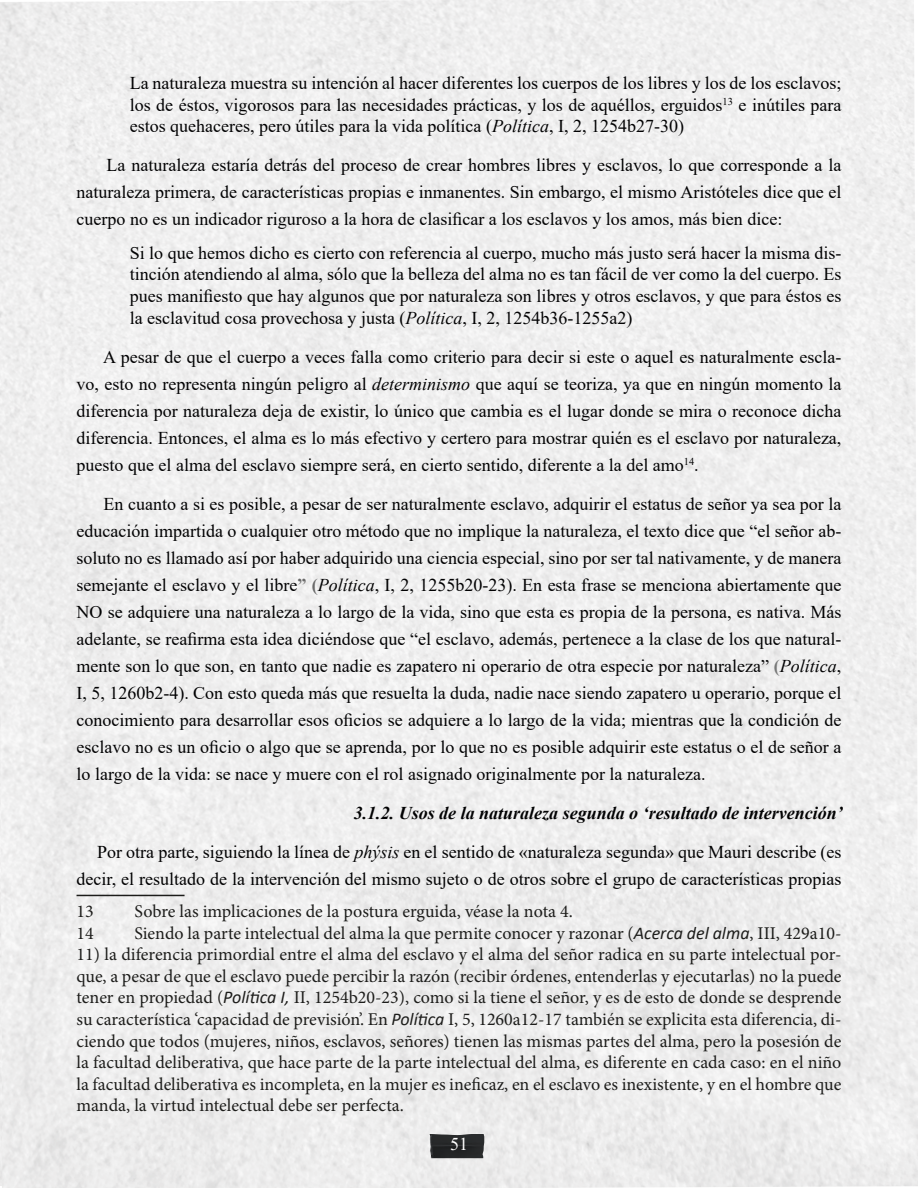
<style>
.page{position:relative;width:918px;height:1188px;background:#fff}
.page>*{position:absolute;margin:0;border:0;box-sizing:border-box;transform-origin:0 0}
.Default{font:18px/27px "Times New Roman";color:#020203;text-align:justify}
.t1{font:18px/21.6px "Minion Pro";color:#1d1d1b;text-align:justify}
.Default-2{font:italic 700 18px "Times New Roman";color:#020203}
.t2{font:18px "Times New Roman";color:#fff}
.s1{font-style:italic}
.s2{font-weight:700;color:#6a6a6a}
.s3{font-weight:700;color:#777878}
.s4{font-family:"Calibri";font-style:italic}
</style>
<div class="page">
<hr style="left:0;top:2px;width:2px;height:1184px;background:#eee">
<img style="left:429px;top:1134px;width:1px;height:24px">
<svg style="left:430px;top:1134px;width:54px;height:24px"></svg>
<hr style="left:77px;top:895px;width:108px;height:1px;background:#1d1d1b">
<p class="Default" style="left:130px;top:72px;width:713px;line-height:21.6px">La naturaleza muestra su intención al hacer diferentes los cuerpos de los libres y los de los esclavos; los de éstos, vigorosos para las necesidades prácticas, y los de aquéllos, erguidos<sup>13</sup> e inútiles para estos quehaceres, pero útiles para la vida política (<span class="s1">Política</span>, I, 2, 1254b27-30)</p>
<p class="Default" style="left:77px;top:151px;width:766px;text-indent:30px">La naturaleza estaría detrás del proceso de crear hombres libres y esclavos, lo que corresponde a la naturaleza primera, de características propias e inmanentes. Sin embargo, el mismo Aristóteles dice que el cuerpo no es un indicador riguroso a la hora de clasificar a los esclavos y los amos, más bien dice:</p>
<p class="Default" style="left:130px;top:241px;width:713px;line-height:21.6px">Si lo que hemos dicho es cierto con referencia al cuerpo, mucho más justo será hacer la misma dis&shy;tinción atendiendo al alma, sólo que la belleza del alma no es tan fácil de ver como la del cuerpo. Es pues manifiesto que hay algunos que por naturaleza son libres y otros esclavos, y que para éstos es la esclavitud cosa provechosa y justa (<span class="s1">Política</span>, I, 2, 1254b36-1255a2)</p>
<p class="Default" style="left:77px;top:343px;width:766px;text-indent:27px">A pesar de que el cuerpo a veces falla como criterio para decir si este o aquel es naturalmente escla&shy;vo, esto no representa ningún peligro al <span class="s1">determinismo</span> que aquí se teoriza, ya que en ningún momento la diferencia por naturaleza deja de existir, lo único que cambia es el lugar donde se mira o reconoce dicha diferencia. Entonces, el alma es lo más efectivo y certero para mostrar quién es el esclavo por naturaleza, puesto que el alma del esclavo siempre será, en cierto sentido, diferente a la del amo<sup>14</sup>.</p>
<p class="Default" style="left:77px;top:490px;width:766px;text-indent:27px">En cuanto a si es posible, a pesar de ser naturalmente esclavo, adquirir el estatus de señor ya sea por la educación impartida o cualquier otro método que no implique la naturaleza, el texto dice que “el señor ab&shy;soluto no es llamado así por haber adquirido una ciencia especial, sino por ser tal nativamente, y de manera semejante el esclavo y el libre<span class="s2">” (</span><span class="s1">Política</span>, I, 2, 1255b20-23). En esta frase se menciona abiertamente que NO se adquiere una naturaleza a lo largo de la vida, sino que esta es propia de la persona, es nativa. Más adelante, se reafirma esta idea diciéndose que “el esclavo, además, pertenece a la clase de los que natural&shy;mente son lo que son, en tanto que nadie es zapatero ni operario de otra especie por naturaleza” <span class="s3">(</span><span class="s1">Política</span>, I, 5, 1260b2-4). Con esto queda más que resuelta la duda, nadie nace siendo zapatero u operario, porque el conocimiento para desarrollar esos oficios se adquiere a lo largo de la vida; mientras que la condición de esclavo no es un oficio o algo que se aprenda, por lo que no es posible adquirir este estatus o el de señor a lo largo de la vida: se nace y muere con el rol asignado originalmente por la naturaleza.</p>
<p class="Default-2" style="left:354px;top:800px;width:491px">3.1.2. Usos de la naturaleza segunda o ‘resultado de intervención’</p>
<p class="Default" style="left:77px;top:838px;width:766px;text-align:right">Por otra parte, siguiendo la línea de <span class="s1">phýsis</span> en el sentido de «naturaleza segunda» que Mauri describe (es decir, el resultado de la intervención del mismo sujeto o de otros sobre el grupo de características propias</p>
<p class="t1" style="left:77px;top:901px;width:19px">13</p>
<p class="t1" style="left:135px;top:901px;width:440px">Sobre las implicaciones de la postura erguida, véase la nota 4.</p>
<p class="t1" style="left:77px;top:922px;width:19px">14</p>
<p class="t1" style="left:134px;top:922px;width:709px">Siendo la parte intelectual del alma la que permite conocer y razonar (<span class="s4">Acerca del alma</span>, III, 429a10-</p>
<p class="t1" style="left:77px;top:944px;width:767px">11) la diferencia primordial entre el alma del esclavo y el alma del señor radica en su parte intelectual por&shy;que, a pesar de que el esclavo puede percibir la razón (recibir órdenes, entenderlas y ejecutarlas) no la puede tener en propiedad (<span class="s4">Política I,</span> II, 1254b20-23), como si la tiene el señor, y es de esto de donde se desprende su característica ‘capacidad de previsión’. En <span class="s4">Política</span> I, 5, 1260a12-17 también se explicita esta diferencia, di&shy;ciendo que todos (mujeres, niños, esclavos, señores) tienen las mismas partes del alma, pero la posesión de la facultad deliberativa, que hace parte de la parte intelectual del alma, es diferente en cada caso: en el niño la facultad deliberativa es incompleta, en la mujer es ineficaz, en el esclavo es inexistente, y en el hombre que manda, la virtud intelectual debe ser perfecta.</p>
<p class="t2" style="left:450px;top:1131px;width:19px">51</p>
</div>
